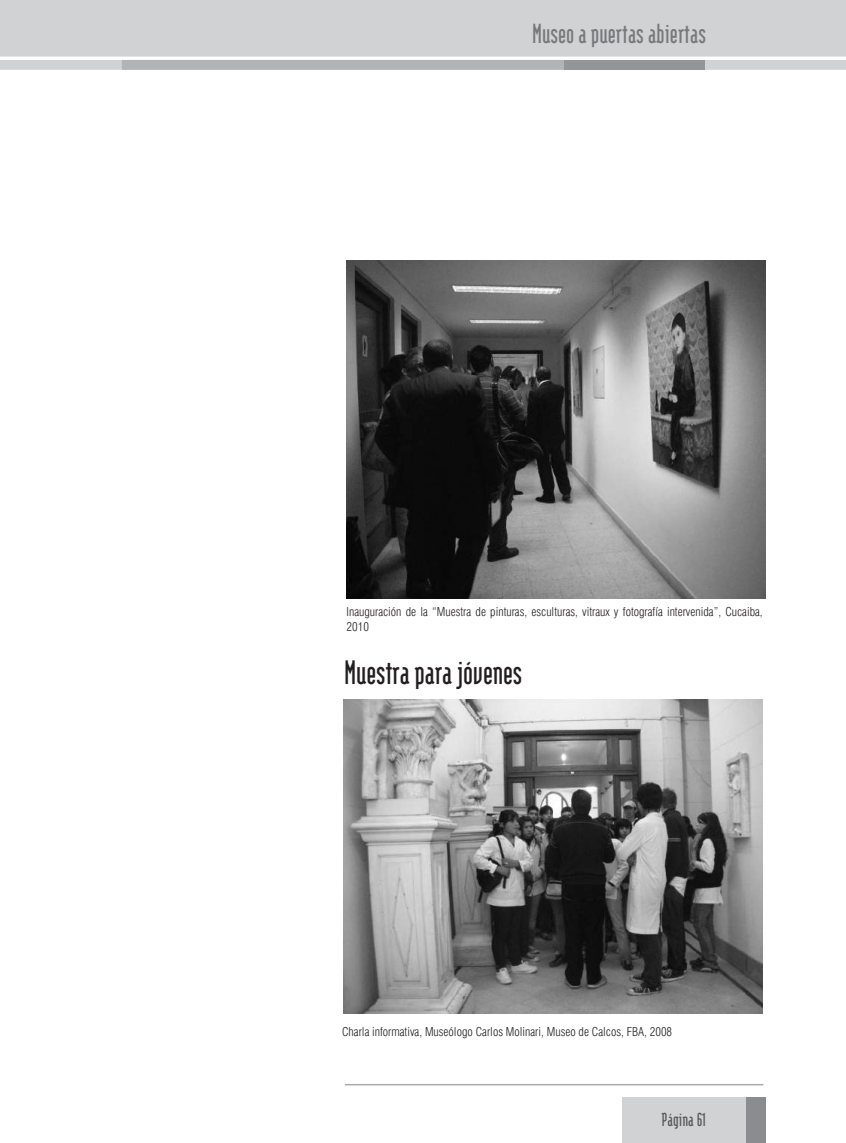
<style>
.page{position:relative;width:846px;height:1143px;background:#fff}
.page>*{position:absolute;margin:0;border:0;box-sizing:border-box;transform-origin:0 0}
.t1{font:700 40.5px "Modula";letter-spacing:-.005em;color:#231f20}
.t2{font:700 33px "Modula";color:#76787b}
.t3{font:700 22.5px "Modula";color:#57585a}
.t4{font:300 condensed 12px/14.4px "Swiss 721 BT";color:#231f20}
</style>
<div class="page">
<hr style="left:345px;top:1084px;width:418px;height:1px;background:#a8a9ad">
<div style="left:622px;top:1097px;width:141px;height:46px;background:#d1d2d4"></div>
<div style="left:0;top:0;width:845px;height:57px;background:#d1d2d4"></div>
<svg style="left:0;top:60px;width:845px;height:10px;background:#d1d2d4"></svg>
<div style="left:564px;top:60px;width:140px;height:10px;background:#939598"></div>
<div style="left:122px;top:60px;width:442px;height:10px;background:#b2b3b7"></div>
<div style="left:746px;top:1097px;width:19px;height:46px;background:#8a8c8f"></div>
<img style="left:346px;top:260px;width:419px;height:338px">
<img style="left:343px;top:699px;width:419px;height:314px">
<h2 class="t2" style="left:532px;top:19px;width:175px">Museo a puertas abiertas</h2>
<p class="t4" style="left:346px;top:605px;width:417px">Inauguración de la “Muestra de pinturas, esculturas, vitraux y fotografía intervenida”, Cucaiba,<br>2010</p>
<h1 class="t1" style="left:344px;top:653px;width:179px">Muestra para jóvenes</h1>
<p class="t4" style="left:342px;top:1024px;width:331px">Charla informativa, Museólogo Carlos Molinari, Museo de Calcos, FBA, 2008</p>
<h3 class="t3" style="left:661px;top:1110px;width:46px">Página 61</h3>
</div>
